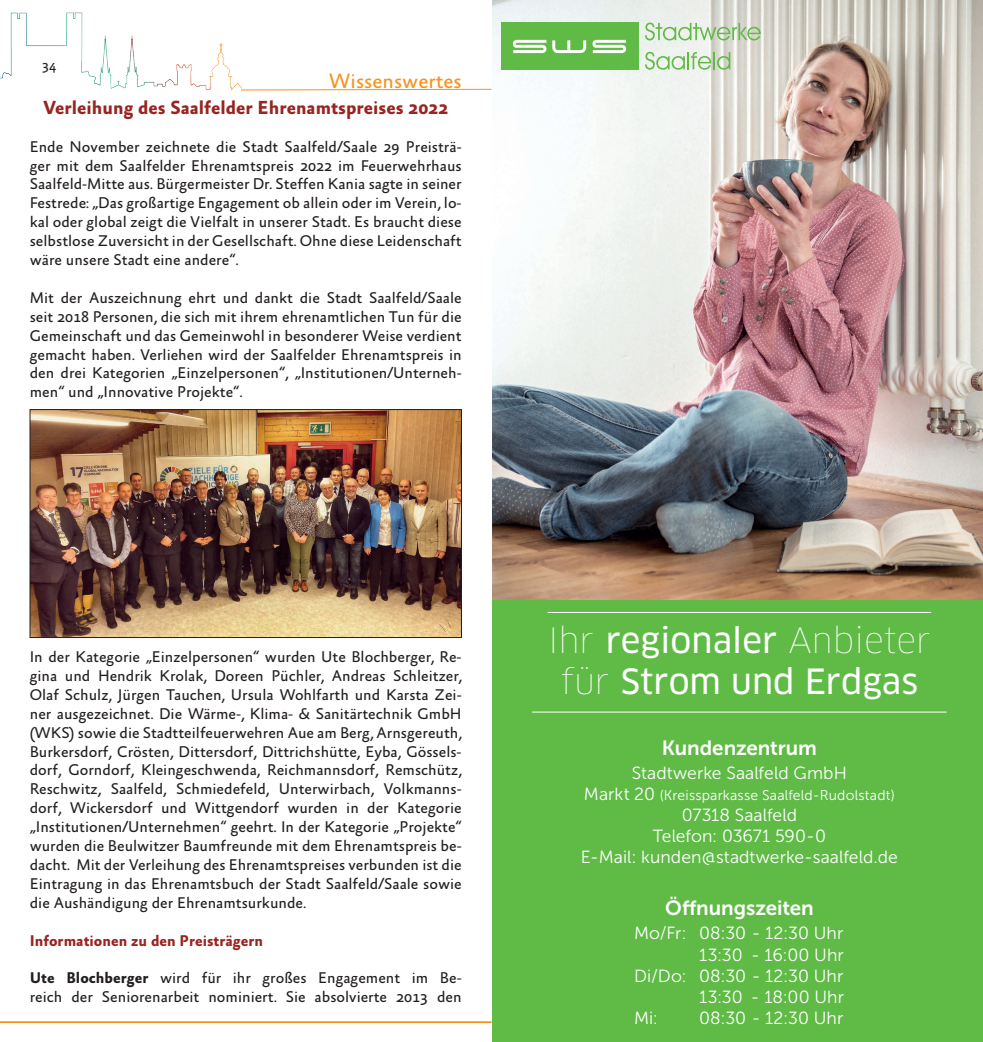
<style>
.page{position:relative;width:983px;height:1042px;background:#fff}
.page>*{position:absolute;margin:0;border:0;box-sizing:border-box;transform-origin:0 0}
.t1{font:100 33.95px "Clan";color:#fff}
.t2{font:33.95px "Clan News";color:#fff}
.t3{font:21px "Absara Sans OT";color:#f7931d}
.t4{font:20.47px "Museo Sans 700";letter-spacing:-.005em;color:#fff}
.t5{font:700 19.25px "Absara Sans OT";color:#982522}
.t6{font:17.5px/21px "Museo Sans 300";letter-spacing:.005em;color:#fff;text-align:center}
.t7{font:15.75px/18.9px "Absara Sans OT";color:#231f20;text-align:justify}
.t8{font:700 15.75px "Absara Sans OT";color:#982522}
.t9{font:14px "Museo Sans 300";letter-spacing:.015em;color:#fff}
.t10{font:14px "Absara Sans OT";color:#231f20}
.s1{font-weight:700}
.s2{font-family:"Clan News";font-weight:400}
.s3{font-family:"Clan";font-weight:100}
.s4{font-size:17.5px}
</style>
<div class="page">
<hr style="left:0;top:1021px;width:491px;height:2px;background:#f7931d">
<svg style="left:241px;top:88px;width:251px;height:3px"></svg>
<img style="left:0;top:12px;width:241px;height:79px">
<img style="left:32px;top:411px;width:427px;height:225px">
<div style="left:30px;top:409px;width:431px;height:229px;border:1px solid #231f20"></div>
<div style="left:492px;top:595px;width:490px;height:447px;background:#60bb46"></div>
<img style="left:492px;top:0;width:490px;height:599px">
<svg style="left:645px;top:23px;width:115px;height:18px;background:#bfd9b4"></svg>
<svg style="left:645px;top:52px;width:85px;height:18px"></svg>
<div style="left:501px;top:22px;width:137px;height:48px;background:#60bb46"></div>
<svg style="left:512px;top:40px;width:34px;height:13px"></svg>
<svg style="left:552px;top:40px;width:34px;height:13px"></svg>
<svg style="left:592px;top:40px;width:34px;height:13px"></svg>
<hr style="left:547px;top:612px;width:383px;height:1px;background:#fff">
<hr style="left:532px;top:712px;width:414px;height:1px;background:#fff">
<p class="t10" style="left:42px;top:58px;width:16px">34</p>
<h2 class="t3" style="left:329px;top:70px;width:135px">Wissenswertes</h2>
<p class="t5" style="left:43px;top:97px;width:407px">Verleihung des Saalfelder Ehrenamtspreises 2022</p>
<p class="t7" style="left:30px;top:138px;width:433px">Ende November zeichnete die Stadt Saalfeld/Saale 29 Preisträ&shy;ger mit dem Saalfelder Ehrenamtspreis 2022 im Feuerwehrhaus Saalfeld-Mitte aus. Bürgermeister Dr. Steffen Kania sagte in seiner Festrede: „Das großartige Engagement ob allein oder im Verein, lo&shy;kal oder global zeigt die Vielfalt in unserer Stadt. Es braucht diese selbstlose Zuversicht in der Gesellschaft. Ohne diese Leidenschaft wäre unsere Stadt eine andere“.</p>
<p class="t7" style="left:30px;top:289px;width:433px">Mit der Auszeichnung ehrt und dankt die Stadt Saalfeld/Saale seit 2018 Personen, die sich mit ihrem ehrenamtlichen Tun für die Gemeinschaft und das Gemeinwohl in besonderer Weise verdient gemacht haben. Verliehen wird der Saalfelder Ehrenamtspreis in den drei Kategorien „Einzelpersonen“, „Institutionen/Unterneh&shy;men“ und „Innovative Projekte“.</p>
<p class="t7" style="left:30px;top:648px;width:433px">In der Kategorie „Einzelpersonen“ wurden Ute Blochberger, Re&shy;gina und Hendrik Krolak, Doreen Püchler, Andreas Schleitzer, Olaf Schulz, Jürgen Tauchen, Ursula Wohlfarth und Karsta Zei&shy;ner ausgezeichnet. Die Wärme-, Klima- &amp; Sanitärtechnik GmbH (WKS) sowie die Stadtteilfeuerwehren Aue am Berg, Arnsgereuth, Burkersdorf, Crösten, Dittersdorf, Dittrichshütte, Eyba, Gössels&shy;dorf, Gorndorf, Kleingeschwenda, Reichmannsdorf, Remschütz, Reschwitz, Saalfeld, Schmiedefeld, Unterwirbach, Volkmanns&shy;dorf, Wickersdorf und Wittgendorf wurden in der Kategorie „Institutionen/Unternehmen“ geehrt. In der Kategorie „Projekte“ wurden die Beulwitzer Baumfreunde mit dem Ehrenamtspreis be&shy;dacht. Mit der Verleihung des Ehrenamtspreises verbunden ist die Eintragung in das Ehrenamtsbuch der Stadt Saalfeld/Saale sowie die Aushändigung der Ehrenamtsurkunde.</p>
<p class="t8" style="left:30px;top:932px;width:235px">Informationen zu den Preisträgern</p>
<p class="t7" style="left:30px;top:970px;width:433px"><span class="s1">Ute Blochberger</span> wird für ihr großes Engagement im Be&shy;reich der Seniorenarbeit nominiert. Sie absolvierte 2013 den</p>
<h1 class="t1" style="left:548px;top:622px;width:384px">Ihr <span class="s2">regionaler</span> Anbieter</h1>
<h1 class="t2" style="left:560px;top:663px;width:359px"><span class="s3">für</span> Strom und Erdgas</h1>
<p class="t4" style="left:661px;top:736px;width:156px">Kundenzentrum</p>
<p class="t6" style="left:631px;top:763px;width:216px">Stadtwerke Saalfeld GmbH</p>
<p class="t9" style="left:583px;top:788px;width:312px"><span class="s4">Markt 20</span> (Kreissparkasse Saalfeld-Rudolstadt)</p>
<p class="t6" style="left:580px;top:805px;width:318px">07318 Saalfeld<br>Telefon: 03671 590-0<br>E-Mail: kunden@stadtwerke-saalfeld.de</p>
<p class="t4" style="left:665px;top:896px;width:150px">Öffnungszeiten</p>
<p class="t6" style="left:634px;top:923px;width:211px">Mo/Fr: 08:30 - 12:30 Uhr</p>
<p class="t6" style="left:698px;top:944px;width:146px">13:30 - 16:00 Uhr</p>
<p class="t6" style="left:634px;top:965px;width:211px">Di/Do: 08:30 - 12:30 Uhr</p>
<p class="t6" style="left:698px;top:986px;width:146px">13:30 - 18:00 Uhr</p>
<p class="t6" style="left:634px;top:1007px;width:25px">Mi:</p>
<p class="t6" style="left:698px;top:1007px;width:146px">08:30 - 12:30 Uhr</p>
</div>
